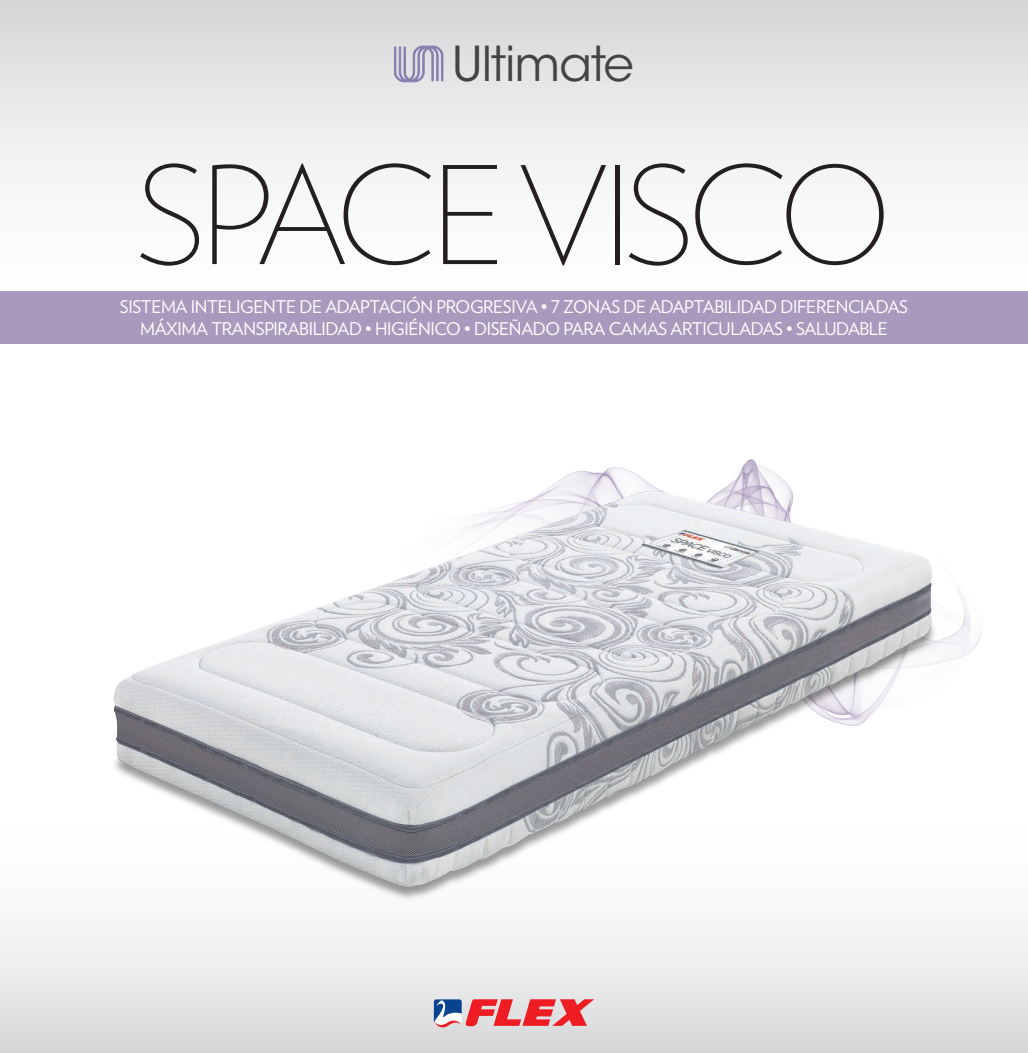
<style>
.page{position:relative;width:1028px;height:1053px;background:#fff}
.page>*{position:absolute;margin:0;border:0;box-sizing:border-box;transform-origin:0 0}
.t1{font:200 135px "Verlag";letter-spacing:-.065em;color:#231f20}
.t2{font:47.75px "ITC Avant Garde Std";letter-spacing:-.02em;color:#424446}
.t3{font:17.5px "Verlag";letter-spacing:-.02em;color:#fff}
</style>
<div class="page">
<div style="left:0;top:820px;width:1028px;height:232px;background:#e2e3e4"></div>
<svg style="left:0;top:0;width:1028px;height:177px;fill:#e7e7e8"></svg>
<div style="left:0;top:291px;width:1028px;height:53px;background:#a999bc"></div>
<img style="left:17px;top:459px;width:1011px;height:510px">
<svg style="left:394px;top:45px;width:49px;height:37px;background:#b7b3ca"></svg>
<svg style="left:434px;top:999px;width:160px;height:28px"></svg>
<h2 class="t2" style="left:452px;top:35px;width:183px">Ultimate</h2>
<h1 class="t1" style="left:136px;top:118px;width:757px">SPACE VISCO</h1>
<p class="t3" style="left:120px;top:293px;width:789px">SISTEMA INTELIGENTE DE ADAPTACIÓN PROGRESIVA • 7 ZONAS DE ADAPTABILIDAD DIFERENCIADAS</p>
<p class="t3" style="left:140px;top:315px;width:749px">MÁXIMA TRANSPIRABILIDAD • HIGIÉNICO • DISEÑADO PARA CAMAS ARTICULADAS • SALUDABLE</p>
</div>
